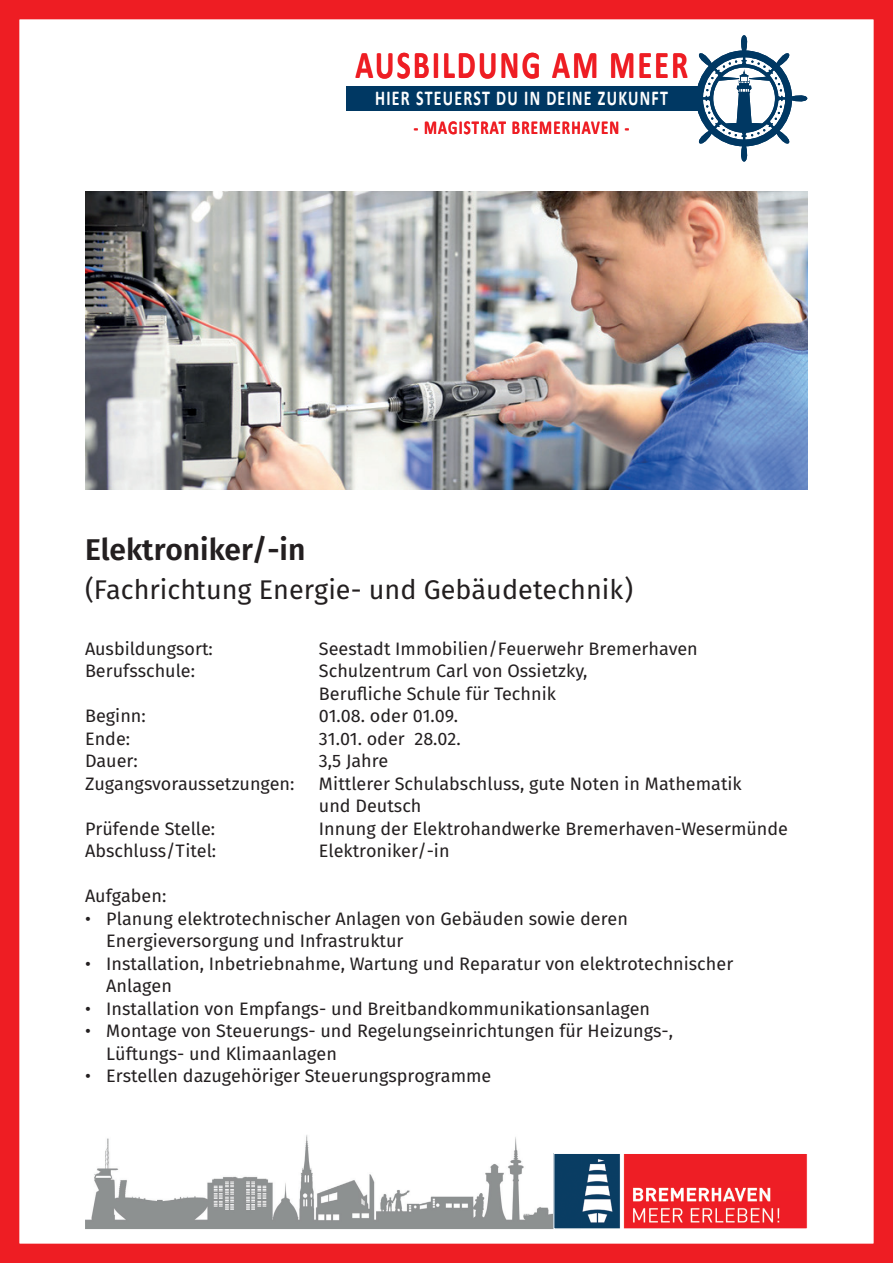
<style>
.page{position:relative;width:893px;height:1263px;background:#fff}
.page>*{position:absolute;margin:0;border:0;box-sizing:border-box;transform-origin:0 0}
.t1{font:700 39.45px "Calibri";letter-spacing:.08em;color:#ee1d23;scale:.75 1}
.t2{font:600 30px "Fira Sans";color:#231f20}
.t3{font:27px "Fira Sans";color:#231f20}
.t4{font:700 21.15px "Calibri";letter-spacing:.08em;color:#fff;scale:.75 1}
.t5{font:700 19.65px "Calibri";letter-spacing:.08em;color:#ee1d23;scale:.75 1}
.t6{font:18px/22.5px "Fira Sans";color:#231f20}
</style>
<div class="page">
<div style="left:0;top:0;width:893px;height:1263px;border:19px solid #ee1d23"></div>
<img style="left:85px;top:191px;width:723px;height:298px">
<img style="left:85px;top:1135px;width:468px;height:94px">
<img style="left:555px;top:1155px;width:251px;height:72px">
<div style="left:553px;top:1153px;width:255px;height:76px;border:1px solid #fff"></div>
<div style="left:347px;top:86px;width:352px;height:25px;background:#003863"></div>
<svg style="left:697px;top:35px;width:110px;height:127px"></svg>
<h1 class="t1" style="left:355px;top:39px;width:445px">AUSBILDUNG AM MEER</h1>
<p class="t4" style="left:375px;top:85px;width:392px">HIER STEUERST DU IN DEINE ZUKUNFT</p>
<p class="t5" style="left:414px;top:114px;width:289px">- MAGISTRAT BREMERHAVEN -</p>
<h2 class="t2" style="left:85px;top:524px;width:222px">Elektroniker/-in</h2>
<h3 class="t3" style="left:85px;top:569px;width:549px">(Fachrichtung Energie- und Gebäudetechnik)</h3>
<p class="t6" style="left:85px;top:637px;width:129px">Ausbildungsort:</p>
<p class="t6" style="left:319px;top:637px;width:380px">Seestadt Immobilien/Feuerwehr Bremerhaven</p>
<p class="t6" style="left:85px;top:659px;width:112px">Berufsschule:</p>
<p class="t6" style="left:319px;top:659px;width:270px">Schulzentrum Carl von Ossietzky,<br>Berufliche Schule für Technik</p>
<p class="t6" style="left:85px;top:704px;width:62px">Beginn:</p>
<p class="t6" style="left:319px;top:704px;width:141px">01.08. oder 01.09.</p>
<p class="t6" style="left:85px;top:727px;width:47px">Ende:</p>
<p class="t6" style="left:319px;top:727px;width:143px">31.01. oder 28.02.</p>
<p class="t6" style="left:85px;top:749px;width:54px">Dauer:</p>
<p class="t6" style="left:319px;top:749px;width:71px">3,5 Jahre</p>
<p class="t6" style="left:85px;top:772px;width:211px">Zugangsvoraussetzungen:</p>
<p class="t6" style="left:319px;top:772px;width:424px">Mittlerer Schulabschluss, gute Noten in Mathematik und Deutsch</p>
<p class="t6" style="left:85px;top:817px;width:132px">Prüfende Stelle:</p>
<p class="t6" style="left:319px;top:817px;width:471px">Innung der Elektrohandwerke Bremerhaven-Wesermünde</p>
<p class="t6" style="left:85px;top:839px;width:133px">Abschluss/Titel:</p>
<p class="t6" style="left:319px;top:839px;width:132px">Elektroniker/-in</p>
<p class="t6" style="left:85px;top:884px;width:83px">Aufgaben:</p>
<p class="t6" style="left:106px;top:907px;width:523px;text-indent:-21px">• Planung elektrotechnischer Anlagen von Gebäuden sowie deren<br>Energieversorgung und Infrastruktur</p>
<p class="t6" style="left:106px;top:952px;width:628px;text-indent:-21px">• Installation, Inbetriebnahme, Wartung und Reparatur von elektrotechnischer<br>Anlagen</p>
<p class="t6" style="left:85px;top:997px;width:567px">• Installation von Empfangs- und Breitbandkommunikationsanlagen</p>
<p class="t6" style="left:106px;top:1019px;width:568px;text-indent:-21px">• Montage von Steuerungs- und Regelungseinrichtungen für Heizungs-,<br>Lüftungs- und Klimaanlagen</p>
<p class="t6" style="left:85px;top:1064px;width:408px">• Erstellen dazugehöriger Steuerungsprogramme</p>
</div>
